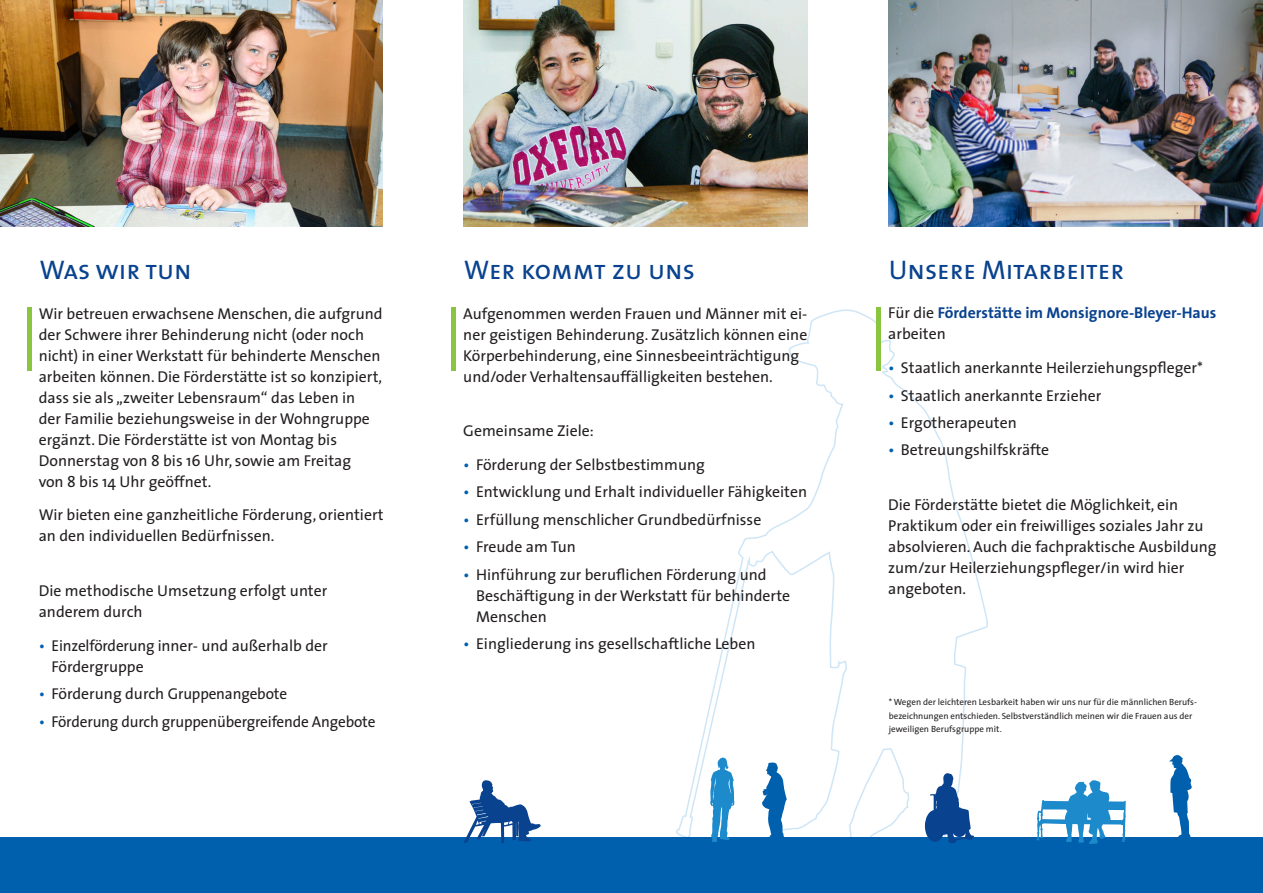
<style>
.page{position:relative;width:1263px;height:893px;background:#fff}
.page>*{position:absolute;margin:0;border:0;box-sizing:border-box;transform-origin:0 0}
.t1{font:27px "The Sans Caps";color:#09428e}
.t2{font:15.75px/21px "The Sans";color:#231f20}
.t3{font:700 15.75px/21px "The Sans";color:#09428e}
.t4{font:9px/13.5px "The Sans";color:#231f20}
.s1{color:#0160ae}
.s2{font-weight:400;color:#231f20}
</style>
<div class="page">
<svg style="left:676px;top:307px;width:312px;height:531px"></svg>
<div style="left:27px;top:307px;width:5px;height:63px;background:#89c53f"></div>
<hr style="left:452px;top:307px;width:4px;height:63px;background:#89c53f">
<hr style="left:877px;top:307px;width:4px;height:63px;background:#89c53f">
<img style="left:889px;top:0;width:374px;height:226px">
<img style="left:0;top:0;width:383px;height:226px">
<img style="left:463px;top:0;width:345px;height:226px">
<div style="left:0;top:838px;width:1263px;height:55px;background:#0160ae"></div>
<svg style="left:1036px;top:780px;width:90px;height:64px"></svg>
<svg style="left:761px;top:762px;width:26px;height:76px"></svg>
<svg style="left:463px;top:780px;width:78px;height:63px"></svg>
<svg style="left:925px;top:773px;width:49px;height:70px"></svg>
<svg style="left:1169px;top:755px;width:23px;height:83px"></svg>
<svg style="left:710px;top:757px;width:24px;height:85px"></svg>
<h1 class="t1" style="left:39px;top:247px;width:154px">Was wir tun</h1>
<h1 class="t1" style="left:464px;top:247px;width:233px">Wer kommt zu uns</h1>
<h1 class="t1" style="left:889px;top:247px;width:237px">Unsere Mitarbeiter</h1>
<p class="t2" style="left:463px;top:302px;width:346px">Aufgenommen werden Frauen und Männer mit ei&shy;ner geistigen Behinderung. Zusätzlich können eine Körperbehinderung, eine Sinnesbeeinträchtigung und/oder Verhaltensauffälligkeiten bestehen.</p>
<p class="t2" style="left:463px;top:420px;width:132px">Gemeinsame Ziele:</p>
<p class="t2" style="left:463px;top:454px;width:243px"><span class="s1">•</span> Förderung der Selbstbestimmung</p>
<p class="t2" style="left:463px;top:481px;width:345px"><span class="s1">•</span> Entwicklung und Erhalt individueller Fähigkeiten</p>
<p class="t2" style="left:463px;top:508px;width:299px"><span class="s1">•</span> Erfüllung menschlicher Grundbedürfnisse</p>
<p class="t2" style="left:463px;top:536px;width:114px"><span class="s1">•</span> Freude am Tun</p>
<p class="t2" style="left:476px;top:563px;width:316px;text-indent:-13px"><span class="s1">•</span> Hinführung zur beruflichen Förderung und<br>Beschäftigung in der Werkstatt für behinderte<br>Menschen</p>
<p class="t2" style="left:463px;top:633px;width:294px"><span class="s1">•</span> Eingliederung ins gesellschaftliche Leben</p>
<p class="t2" style="left:39px;top:302px;width:345px">Wir betreuen erwachsene Menschen, die aufgrund der Schwere ihrer Behinderung nicht (oder noch nicht) in einer Werkstatt für behinderte Menschen arbeiten können. Die Förderstätte ist so konzipiert, dass sie als „zweiter Lebensraum“ das Leben in<br>der Familie beziehungsweise in der Wohngruppe ergänzt. Die Förderstätte ist von Montag bis Donnerstag von 8 bis 16 Uhr, sowie am Freitag<br>von 8 bis 14 Uhr geöffnet.</p>
<p class="t2" style="left:39px;top:504px;width:346px">Wir bieten eine ganzheitliche Förderung, orientiert an den individuellen Bedürfnissen.</p>
<p class="t3" style="left:888px;top:302px;width:330px"><span class="s2">Für die</span> Förderstätte im Monsignore-Bleyer-Haus <span class="s2">arbeiten</span></p>
<p class="t2" style="left:888px;top:357px;width:316px"><span class="s1">•</span> Staatlich anerkannte Heilerziehungspfleger*</p>
<p class="t2" style="left:888px;top:384px;width:215px"><span class="s1">•</span> Staatlich anerkannte Erzieher</p>
<p class="t2" style="left:888px;top:412px;width:130px"><span class="s1">•</span> Ergotherapeuten</p>
<p class="t2" style="left:888px;top:439px;width:163px"><span class="s1">•</span> Betreuungshilfskräfte</p>
<p class="t2" style="left:888px;top:494px;width:330px">Die Förderstätte bietet die Möglichkeit, ein Praktikum oder ein freiwilliges soziales Jahr zu absolvieren. Auch die fachpraktische Ausbildung zum/zur Heilerziehungspfleger/in wird hier angeboten.</p>
<p class="t2" style="left:39px;top:580px;width:290px">Die methodische Umsetzung erfolgt unter anderem durch</p>
<p class="t2" style="left:52px;top:634px;width:278px;text-indent:-13px"><span class="s1">•</span> Einzelförderung inner- und außerhalb der<br>Fördergruppe</p>
<p class="t2" style="left:39px;top:683px;width:250px"><span class="s1">•</span> Förderung durch Gruppenangebote</p>
<p class="t2" style="left:39px;top:710px;width:338px"><span class="s1">•</span> Förderung durch gruppenübergreifende Angebote</p>
<p class="t4" style="left:889px;top:695px;width:310px">* Wegen der leichteren Lesbarkeit haben wir uns nur für die männlichen Berufs&shy;bezeichnungen entschieden. Selbstverständlich meinen wir die Frauen aus der jeweiligen Berufsgruppe mit.</p>
</div>
